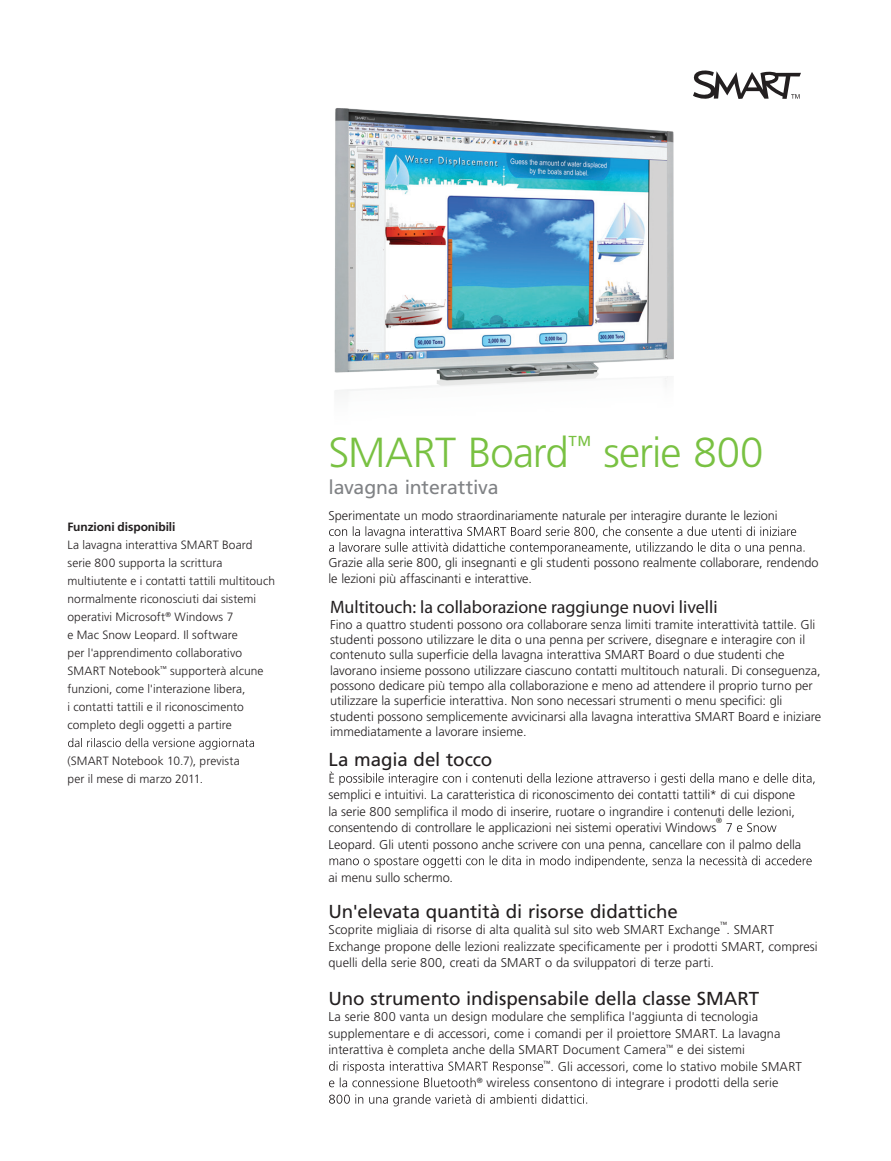
<style>
.page{position:relative;width:891px;height:1161px;background:#fff}
.page>*{position:absolute;margin:0;border:0;box-sizing:border-box;transform-origin:0 0}
.t1{font:300 42px "Frutiger LT Std";letter-spacing:-.02em;color:#79c142}
.t2{font:19.5px "Frutiger LT Std";letter-spacing:-.01em;color:#808285}
.t3{font:18.75px "Frutiger LT Std";letter-spacing:-.005em;color:#231f20}
.t4{font:18px "Myriad Pro";color:#231f20}
.t5{font:300 12.75px/15.3px "Frutiger LT Std";color:#231f20}
.t6{font:300 12px/18px "Frutiger LT Std";letter-spacing:.005em;color:#231f20}
.t7{font:700 12px "Frutiger LT Std";letter-spacing:-.005em;color:#231f20}
.t8{font:300 7.5px "Frutiger LT Std";color:#231f20}
</style>
<div class="page">
<img style="left:334px;top:108px;width:340px;height:285px">
<svg style="left:68px;top:738px;width:186px;height:12px"></svg>
<svg style="left:329px;top:526px;width:476px;height:28px"></svg>
<svg style="left:330px;top:772px;width:485px;height:13px"></svg>
<svg style="left:726px;top:823px;width:51px;height:9px"></svg>
<svg style="left:329px;top:856px;width:483px;height:12px"></svg>
<svg style="left:329px;top:1061px;width:214px;height:26px"></svg>
<svg style="left:329px;top:1094px;width:258px;height:12px"></svg>
<svg style="left:693px;top:70px;width:108px;height:29px"></svg>
<p class="t7" style="left:68px;top:520px;width:109px">Funzioni disponibili</p>
<p class="t6" style="left:67px;top:536px;width:209px">La lavagna interattiva SMART Board serie 800 supporta la scrittura multiutente e i contatti tattili multitouch normalmente riconosciuti dai sistemi operativi Microsoft<sup>®</sup> Windows 7<br>e Mac Snow Leopard. Il software<br>per l'apprendimento collaborativo SMART Notebook<sup>™</sup> supporterà alcune funzioni, come l'interazione libera,<br>i contatti tattili e il riconoscimento completo degli oggetti a partire</p>
<p class="t6" style="left:67px;top:752px;width:174px">(SMART Notebook 10.7), prevista per il mese di marzo 2011.</p>
<h1 class="t1" style="left:328px;top:429px;width:437px">SMART Board<sup>™</sup> serie 800</h1>
<h2 class="t2" style="left:328px;top:476px;width:172px">lavagna interattiva</h2>
<p class="t5" style="left:328px;top:508px;width:451px">Sperimentate un modo straordinariamente naturale per interagire durante le lezioni</p>
<p class="t5" style="left:328px;top:555px;width:492px;line-height:15.8px">Grazie alla serie 800, gli insegnanti e gli studenti possono realmente collaborare, rendendo le lezioni più affascinanti e interattive.</p>
<h3 class="t4" style="left:330px;top:596px;width:389px">Multitouch: la collaborazione raggiunge nuovi livelli</h3>
<p class="t5" style="left:330px;top:617px;width:493px">Fino a quattro studenti possono ora collaborare senza limiti tramite interattività tattile. Gli studenti possono utilizzare le dita o una penna per scrivere, disegnare e interagire con il contenuto sulla superficie della lavagna interattiva SMART Board o due studenti che lavorano insieme possono utilizzare ciascuno contatti multitouch naturali. Di conseguenza, possono dedicare più tempo alla collaborazione e meno ad attendere il proprio turno per utilizzare la superficie interattiva. Non sono necessari strumenti o menu specifici: gli studenti possono semplicemente avvicinarsi alla lavagna interattiva SMART Board e iniziare immediatamente a lavorare insieme.</p>
<h3 class="t3" style="left:328px;top:749px;width:165px">La magia del tocco</h3>
<p class="t5" style="left:328px;top:787px;width:468px;line-height:16.5px;text-align:justify">semplici e intuitivi. La caratteristica di riconoscimento dei contatti tattili* di cui dispone la serie 800 semplifica il modo di inserire, ruotare o ingrandire i contenuti delle lezioni, consentendo di controllare le applicazioni nei sistemi operativi Windows</p>
<p class="t8" style="left:716px;top:816px;width:7px">®</p>
<p class="t5" style="left:329px;top:837px;width:474px">Leopard. Gli utenti possono anche scrivere con una penna, cancellare con il palmo della</p>
<p class="t5" style="left:329px;top:870px;width:126px">ai menu sullo schermo.</p>
<h3 class="t3" style="left:328px;top:900px;width:351px">Un'elevata quantità di risorse didattiche</h3>
<p class="t5" style="left:328px;top:922px;width:393px">Scoprite migliaia di risorse di alta qualità sul sito web SMART Exchange</p>
<p class="t8" style="left:720px;top:920px;width:9px">™</p>
<p class="t5" style="left:328px;top:922px;width:491px;line-height:16.5px;text-indent:398px">. SMART<br>Exchange propone delle lezioni realizzate specificamente per i prodotti SMART, compresi quelli della serie 800, creati da SMART o da sviluppatori di terze parti.</p>
<h3 class="t3" style="left:328px;top:987px;width:432px">Uno strumento indispensabile della classe SMART</h3>
<p class="t5" style="left:328px;top:1009px;width:431px">La serie 800 vanta un design modulare che semplifica l'aggiunta di tecnologia</p>
<p class="t5" style="left:328px;top:1026px;width:453px">supplementare e di accessori, come i comandi per il proiettore SMART. La lavagna</p>
<p class="t5" style="left:329px;top:1042px;width:418px">interattiva è completa anche della SMART Document Camera<sup>™</sup> e dei sistemi</p>
<p class="t5" style="left:543px;top:1059px;width:260px"><sup>™</sup>. Gli accessori, come lo stativo mobile SMART</p>
<p class="t5" style="left:477px;top:1075px;width:303px"><sup>®</sup> wireless consentono di integrare i prodotti della serie</p>
</div>
